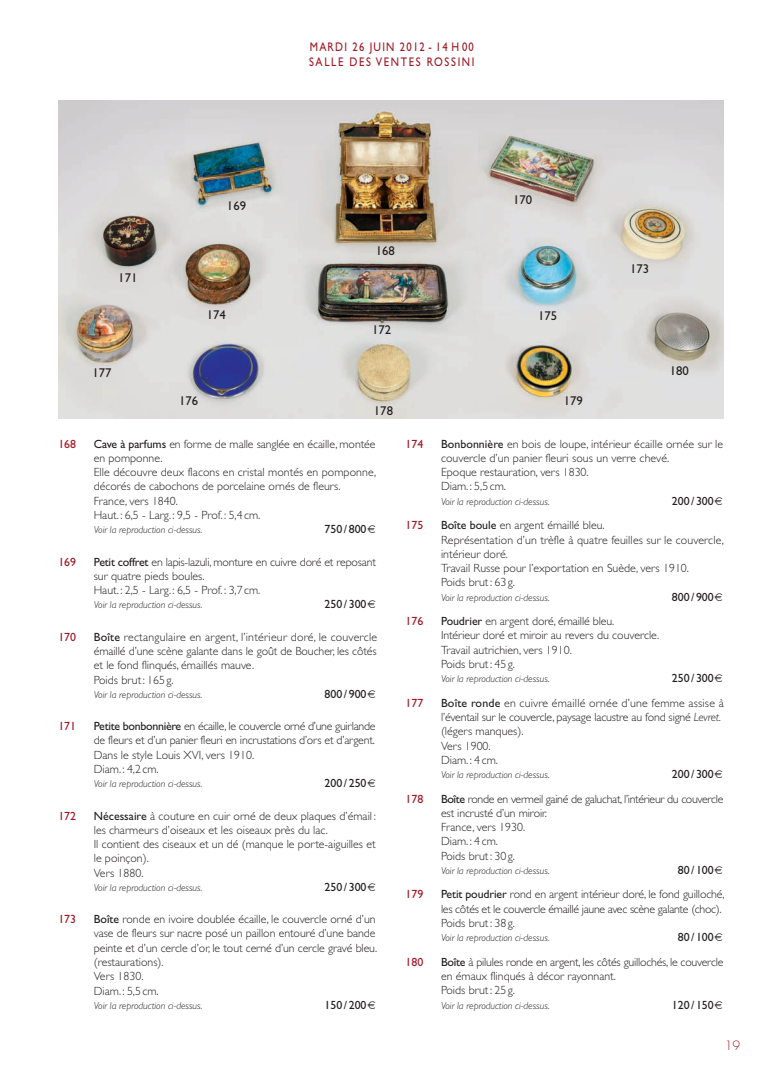
<style>
.page{position:relative;width:776px;height:1085px;background:#fff}
.page>*{position:absolute;margin:0;border:0;box-sizing:border-box;transform-origin:0 0}
.t1{font:12.75px "Gill Sans";color:#231f20}
.t2{font:12.5px/15px "Gill Sans";letter-spacing:.155em;color:#9e1825;scale:.85 1}
.t3{font:300 12.5px "Futura";color:#9e1825}
.t4{font:300 11.88px/14.2px "Gill Sans";color:#231f20}
.t5{font:300 11.88px/14.2px "Gill Sans";letter-spacing:-.025em;color:#231f20}
.t6{font:300 11.88px/14.2px "Gill Sans";letter-spacing:-.02em;color:#231f20}
.t7{font:11.88px "Gill Sans";color:#231f20}
.t8{font:11.88px "Gill Sans";color:#9e1825}
.t9{font:italic 300 10px "Gill Sans";color:#231f20}
.s1{font-weight:400}
.s2{font-style:italic}
</style>
<div class="page">
<img style="left:58px;top:101px;width:666px;height:317px">
<p class="t1" style="left:118px;top:273px;width:21px">171</p>
<p class="t1" style="left:92px;top:368px;width:21px">177</p>
<p class="t1" style="left:227px;top:201px;width:21px">169</p>
<p class="t1" style="left:207px;top:310px;width:21px">174</p>
<p class="t1" style="left:179px;top:396px;width:21px">176</p>
<p class="t2" style="left:309px;top:41px;width:196px">MARDI 26 JUIN 2012 - 14 H 00<br>SALLE DES VENTES ROSSINI</p>
<p class="t1" style="left:376px;top:246px;width:21px">168</p>
<p class="t1" style="left:372px;top:325px;width:21px">172</p>
<p class="t1" style="left:374px;top:406px;width:21px">178</p>
<p class="t1" style="left:513px;top:195px;width:21px">170</p>
<p class="t1" style="left:538px;top:311px;width:21px">175</p>
<p class="t1" style="left:564px;top:396px;width:21px">179</p>
<p class="t1" style="left:630px;top:264px;width:21px">173</p>
<p class="t1" style="left:670px;top:366px;width:21px">180</p>
<p class="t8" style="left:58px;top:439px;width:19px">168</p>
<p class="t4" style="left:94px;top:437px;width:284px"><span class="s1">Cave à parfums</span> en forme de malle sanglée en écaille, montée en pomponne.<br>Elle découvre deux flacons en cristal montés en pomponne, décorés de cabochons de porcelaine ornés de fleurs.<br>France, vers 1840.<br>Haut. : 6,5 - Larg. : 9,5 - Prof. : 5,4 cm.</p>
<p class="t9" style="left:94px;top:526px;width:110px">Voir la reproduction ci-dessus.</p>
<p class="t7" style="left:325px;top:525px;width:43px">750 / 800</p>
<p class="t8" style="left:58px;top:557px;width:19px">169</p>
<p class="t4" style="left:94px;top:555px;width:284px"><span class="s1">Petit coffret</span> en lapis-lazuli, monture en cuivre doré et reposant sur quatre pieds boules.<br>Haut. : 2,5 - Larg. : 6,5 - Prof. : 3,7 cm.</p>
<p class="t9" style="left:94px;top:601px;width:110px">Voir la reproduction ci-dessus.</p>
<p class="t7" style="left:325px;top:600px;width:43px">250 / 300</p>
<p class="t8" style="left:58px;top:632px;width:19px">170</p>
<p class="t4" style="left:94px;top:630px;width:285px"><span class="s1">Boîte</span> rectangulaire en argent, l’intérieur doré, le couvercle émaillé d’une scène galante dans le goût de Boucher, les côtés et le fond flinqués, émaillés mauve.<br>Poids brut : 165g.</p>
<p class="t9" style="left:94px;top:690px;width:110px">Voir la reproduction ci-dessus.</p>
<p class="t7" style="left:325px;top:689px;width:43px">800 / 900</p>
<p class="t8" style="left:58px;top:721px;width:19px">171</p>
<p class="t4" style="left:94px;top:720px;width:283px"><span class="s1">Petite bonbonnière</span> en écaille, le couvercle orné d’une guirlande de fleurs et d’un panier fleuri en incrustations d’ors et d’argent.<br>Dans le style Louis XVI, vers 1910.<br>Diam. : 4,2cm.</p>
<p class="t9" style="left:94px;top:780px;width:110px">Voir la reproduction ci-dessus.</p>
<p class="t7" style="left:325px;top:778px;width:43px">200 / 250</p>
<p class="t8" style="left:58px;top:811px;width:19px">172</p>
<p class="t4" style="left:94px;top:809px;width:284px"><span class="s1">Nécessaire</span> à couture en cuir orné de deux plaques d’émail : les charmeurs d’oiseaux et les oiseaux près du lac.<br>Il contient des ciseaux et un dé (manque le porte-aiguilles et le poinçon).<br>Vers 1880.</p>
<p class="t9" style="left:94px;top:883px;width:110px">Voir la reproduction ci-dessus.</p>
<p class="t7" style="left:325px;top:882px;width:43px">250 / 300</p>
<p class="t8" style="left:58px;top:914px;width:19px">173</p>
<p class="t4" style="left:94px;top:913px;width:285px"><span class="s1">Boîte</span> ronde en ivoire doublée écaille, le couvercle orné d’un vase de fleurs sur nacre posé un paillon entouré d’une bande peinte et d’un cercle d’or, le tout cerné d’un cercle gravé bleu. (restaurations).<br>Vers 1830.<br>Diam. : 5,5 cm.</p>
<p class="t9" style="left:94px;top:1001px;width:110px">Voir la reproduction ci-dessus.</p>
<p class="t7" style="left:325px;top:1000px;width:43px">150 / 200</p>
<p class="t8" style="left:406px;top:439px;width:19px">174</p>
<p class="t4" style="left:441px;top:437px;width:284px"><span class="s1">Bonbonnière</span> en bois de loupe, intérieur écaille ornée sur le couvercle d’un panier fleuri sous un verre chevé.<br>Epoque restauration, vers 1830.<br>Diam. : 5,5 cm.</p>
<p class="t9" style="left:441px;top:497px;width:110px">Voir la reproduction ci-dessus.</p>
<p class="t7" style="left:672px;top:496px;width:43px">200 / 300</p>
<p class="t8" style="left:406px;top:521px;width:19px">175</p>
<p class="t4" style="left:441px;top:519px;width:284px"><span class="s1">Boîte boule</span> en argent émaillé bleu.<br>Représentation d’un trèfle à quatre feuilles sur le couvercle, intérieur doré.<br>Travail Russe pour l’exportation en Suède, vers 1910.<br>Poids brut : 63g.</p>
<p class="t9" style="left:441px;top:593px;width:110px">Voir la reproduction ci-dessus.</p>
<p class="t7" style="left:672px;top:592px;width:43px">800 / 900</p>
<p class="t8" style="left:406px;top:616px;width:19px">176</p>
<p class="t4" style="left:441px;top:615px;width:220px"><span class="s1">Poudrier</span> en argent doré, émaillé bleu.<br>Intérieur doré et miroir au revers du couvercle.<br>Travail autrichien, vers 1910.<br>Poids brut : 45g.</p>
<p class="t9" style="left:441px;top:675px;width:110px">Voir la reproduction ci-dessus.</p>
<p class="t7" style="left:672px;top:673px;width:43px">250 / 300</p>
<p class="t8" style="left:406px;top:698px;width:19px">177</p>
<p class="t4" style="left:441px;top:696px;width:284px"><span class="s1">Boîte ronde</span> en cuivre émaillé ornée d’une femme assise à l’éventail sur le couvercle, paysage lacustre au fond signé <span class="s2">Levret. </span>(légers manques).<br>Vers 1900.<br>Diam. : 4 cm.</p>
<p class="t9" style="left:441px;top:771px;width:110px">Voir la reproduction ci-dessus.</p>
<p class="t7" style="left:672px;top:769px;width:43px">200 / 300</p>
<p class="t8" style="left:406px;top:794px;width:19px">178</p>
<p class="t4" style="left:441px;top:792px;width:284px"><span class="s1">Boîte</span> ronde en vermeil gainé de galuchat, l’intérieur du couvercle est incrusté d’un miroir.<br>France, vers 1930.<br>Diam. : 4 cm.<br>Poids brut : 30g.</p>
<p class="t9" style="left:441px;top:866px;width:110px">Voir la reproduction ci-dessus.</p>
<p class="t7" style="left:678px;top:865px;width:37px">80 / 100</p>
<p class="t8" style="left:406px;top:890px;width:19px">179</p>
<p class="t5" style="left:441px;top:888px;width:285px"><span class="s1">Petit poudrier</span> rond en argent intérieur doré, le fond guilloché, les côtés et le couvercle émaillé jaune avec scène galante (choc).<br>Poids brut : 38g.</p>
<p class="t9" style="left:441px;top:934px;width:110px">Voir la reproduction ci-dessus.</p>
<p class="t7" style="left:678px;top:932px;width:37px">80 / 100</p>
<p class="t8" style="left:406px;top:957px;width:19px">180</p>
<p class="t6" style="left:441px;top:955px;width:284px"><span class="s1">Boîte</span> à pilules ronde en argent, les côtés guillochés, le couvercle en émaux flinqués à décor rayonnant.<br>Poids brut : 25g.</p>
<p class="t9" style="left:441px;top:1001px;width:110px">Voir la reproduction ci-dessus.</p>
<p class="t7" style="left:672px;top:1000px;width:43px">120 / 150</p>
<p class="t3" style="left:725px;top:1039px;width:17px">19</p>
</div>
